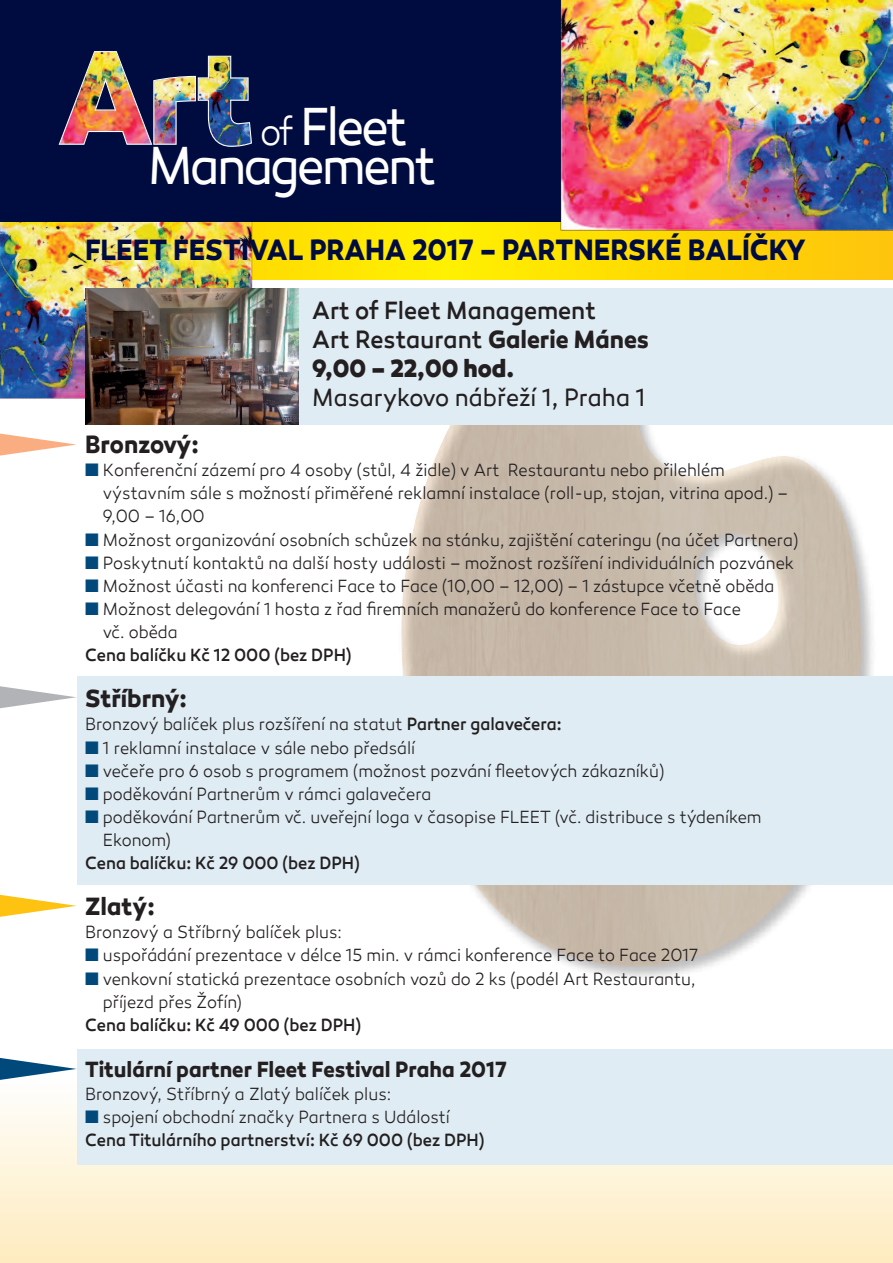
<style>
.page{position:relative;width:893px;height:1263px;background:#fff}
.page>*{position:absolute;margin:0;border:0;box-sizing:border-box;transform-origin:0 0}
.t1{font:54.6px "Canaro";letter-spacing:-.055em;color:#fff;scale:.88 1}
.t2{font:700 30px "Canaro";color:#000c40;scale:.88 1}
.t3{font:500 25.5px/29.1px "Canaro";color:#231f20;scale:.9 1}
.t4{font:25.5px "Canaro";color:#231f20;scale:.9 1}
.t5{font:700 25.5px "Canaro";color:#231f20;scale:.9 1}
.t6{font:700 22.5px "Canaro";color:#231f20;scale:.9 1}
.t7{font:300 18px/23.1px "Canaro";color:#231f20;scale:.9 1}
.t8{font:500 18px/23.1px "Canaro";color:#231f20;scale:.9 1}
.s1{font-weight:300;font-size:39.45px}
.s2{font-weight:700}
.s3{font-weight:800}
.s4{color:#00497a}
.s5{font-weight:500}
.s6{font-weight:300}
</style>
<div class="page">
<img style="left:401px;top:425px;width:460px;height:541px">
<svg style="left:255px;top:221px;width:638px;height:59px;background:#fcdc03"></svg>
<img style="left:0;top:221px;width:255px;height:178px">
<div style="left:0;top:1079px;width:893px;height:184px;background:linear-gradient(to bottom,#fefefd,#feebbe)"></div>
<div style="left:78px;top:676px;width:815px;height:208px;background:#dfecf3"></div>
<div style="left:298px;top:289px;width:595px;height:136px;background:#dfecf3"></div>
<div style="left:78px;top:1049px;width:815px;height:116px;background:#dfecf3"></div>
<div style="left:0;top:0;width:893px;height:221px;background:#000c40"></div>
<img style="left:557px;top:0;width:336px;height:231px">
<img style="left:59px;top:51px;width:193px;height:96px">
<svg style="left:0;top:433px;width:76px;height:23px"></svg>
<svg style="left:0;top:686px;width:76px;height:23px"></svg>
<svg style="left:0;top:894px;width:77px;height:23px"></svg>
<svg style="left:0;top:1058px;width:77px;height:24px"></svg>
<img style="left:85px;top:289px;width:213px;height:136px">
<h1 class="t1" style="left:260px;top:108px;width:169px"><span class="s1">of</span> Fleet</h1>
<h1 class="t1" style="left:148px;top:147px;width:329px">Management</h1>
<h2 class="t2" style="left:85px;top:239px;width:821px">FLEET FESTIVAL PRAHA 2017 – PARTNERSKÉ BALÍČKY</h2>
<h3 class="t3" style="left:312px;top:299px;width:376px">Art of Fleet Management<br>Art Restaurant <span class="s2">Galerie Mánes<br></span><span class="s3">9,00 – 22,00 hod.</span></h3>
<h3 class="t4" style="left:312px;top:389px;width:372px">Masarykovo nábřeží 1, Praha 1</h3>
<h3 class="t5" style="left:85px;top:436px;width:128px">Bronzový:</h3>
<p class="t7" style="left:103px;top:461px;width:763px;text-indent:-18px"><span class="s4">■</span> Konferenční zázemí pro 4 osoby (stůl, 4 židle) v Art Restaurantu nebo přilehlém výstavním sále s možností přiměřené reklamní instalace (roll-up, stojan, vitrina apod.) –<br>9,00 – 16,00</p>
<p class="t7" style="left:85px;top:530px;width:794px"><span class="s4">■</span> Možnost organizování osobních schůzek na stánku, zajištění cateringu (na účet Partnera)</p>
<p class="t7" style="left:85px;top:553px;width:789px"><span class="s4">■</span> Poskytnutí kontaktů na další hosty události – možnost rozšíření individuálních pozvánek</p>
<p class="t7" style="left:85px;top:576px;width:767px"><span class="s4">■</span> Možnost účasti na konferenci Face to Face (10,00 – 12,00) – 1 zástupce včetně oběda</p>
<p class="t7" style="left:103px;top:599px;width:710px;text-indent:-18px"><span class="s4">■</span> Možnost delegování 1 hosta z řad firemních manažerů do konference Face to Face vč. oběda</p>
<p class="t8" style="left:85px;top:645px;width:298px">Cena balíčku Kč 12 000 (bez DPH)</p>
<h3 class="t5" style="left:85px;top:690px;width:115px">Stříbrný:</h3>
<p class="t7" style="left:85px;top:715px;width:531px">Bronzový balíček plus rozšíření na statut <span class="s5">Partner galavečera:</span></p>
<p class="t7" style="left:85px;top:738px;width:368px"><span class="s4">■</span> 1 reklamní instalace v sále nebo předsálí</p>
<p class="t7" style="left:85px;top:761px;width:645px"><span class="s4">■</span> večeře pro 6 osob s programem (možnost pozvání fleetových zákazníků)</p>
<p class="t7" style="left:85px;top:784px;width:386px"><span class="s4">■</span> poděkování Partnerům v rámci galavečera</p>
<p class="t7" style="left:103px;top:807px;width:734px;text-indent:-18px"><span class="s4">■</span> poděkování Partnerům vč. uveřejní loga v časopise FLEET (vč. distribuce s týdeníkem<br>Ekonom)</p>
<p class="t8" style="left:85px;top:853px;width:307px">Cena balíčku: Kč 29 000 (bez DPH)</p>
<h3 class="t5" style="left:85px;top:898px;width:79px">Zlatý:</h3>
<p class="t7" style="left:85px;top:923px;width:287px">Bronzový a Stříbrný balíček plus:</p>
<p class="t7" style="left:85px;top:946px;width:683px"><span class="s4">■</span> uspořádání prezentace v délce 15 min. v rámci konference Face to Face 2017</p>
<p class="t7" style="left:103px;top:969px;width:660px;text-indent:-18px"><span class="s4">■</span> venkovní statická prezentace osobních vozů do 2 ks (podél Art Restaurantu, příjezd přes Žofín)</p>
<p class="t8" style="left:85px;top:1015px;width:308px">Cena balíčku: Kč 49 000 (bez DPH)</p>
<p class="t6" style="left:85px;top:1062px;width:470px">Titulární partner Fleet Festival Praha 2017</p>
<p class="t7" style="left:85px;top:1084px;width:342px">Bronzový, Stříbrný a Zlatý balíček plus:</p>
<p class="t8" style="left:85px;top:1107px;width:445px"><span class="s4">■</span> <span class="s6">spojení obchodní značky Partnera s Událostí<br></span>Cena Titulárního partnerství: Kč 69 000 (bez DPH)</p>
</div>
